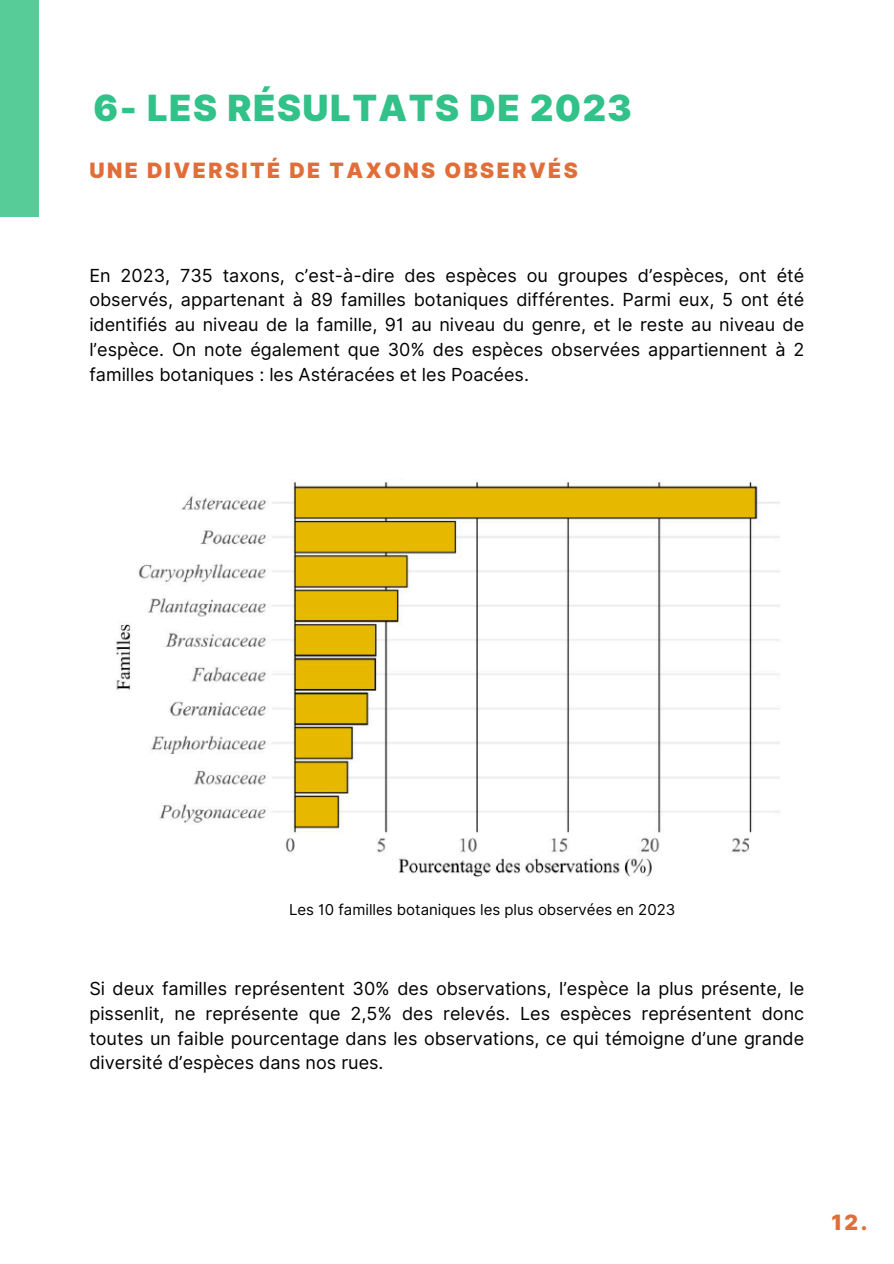
<style>
.page{position:relative;width:894px;height:1264px;background:#fff}
.page>*{position:absolute;margin:0;border:0;box-sizing:border-box;transform-origin:0 0}
.t1{font:900 36.15px "Inter";letter-spacing:.04em;color:#32c189}
.t2{font:900 21.15px "Inter";letter-spacing:.115em;color:#e16e38}
.t3{font:18px/24.8px "Inter";color:#000;text-align:justify}
.t4{font:15px "Inter";color:#000}
</style>
<div class="page">
<div style="left:0;top:0;width:38px;height:216px;background:#57cc99"></div>
<img style="left:116px;top:481px;width:664px;height:396px">
<h1 class="t1" style="left:94px;top:86px;width:539px">6- LES RÉSULTATS DE 2023</h1>
<h3 class="t2" style="left:89px;top:158px;width:490px">UNE DIVERSITÉ DE TAXONS OBSERVÉS</h3>
<p class="t3" style="left:89px;top:263px;width:716px">En 2023, 735 taxons, c’est-à-dire des espèces ou groupes d’espèces, ont été observés, appartenant à 89 familles botaniques différentes. Parmi eux, 5 ont été identifiés au niveau de la famille, 91 au niveau du genre, et le reste au niveau de l’espèce. On note également que 30% des espèces observées appartiennent à 2 familles botaniques : les Astéracées et les Poacées.</p>
<h2 class="t4" style="left:289px;top:900px;width:387px">Les 10 familles botaniques les plus observées en 2023</h2>
<h3 class="t3" style="left:89px;top:976px;width:716px">Si deux familles représentent 30% des observations, l’espèce la plus présente, le pissenlit, ne représente que 2,5% des relevés. Les espèces représentent donc toutes un faible pourcentage dans les observations, ce qui témoigne d’une grande diversité d’espèces dans nos rues.</h3>
<h2 class="t2" style="left:831px;top:1209px;width:37px">12.</h2>
</div>
